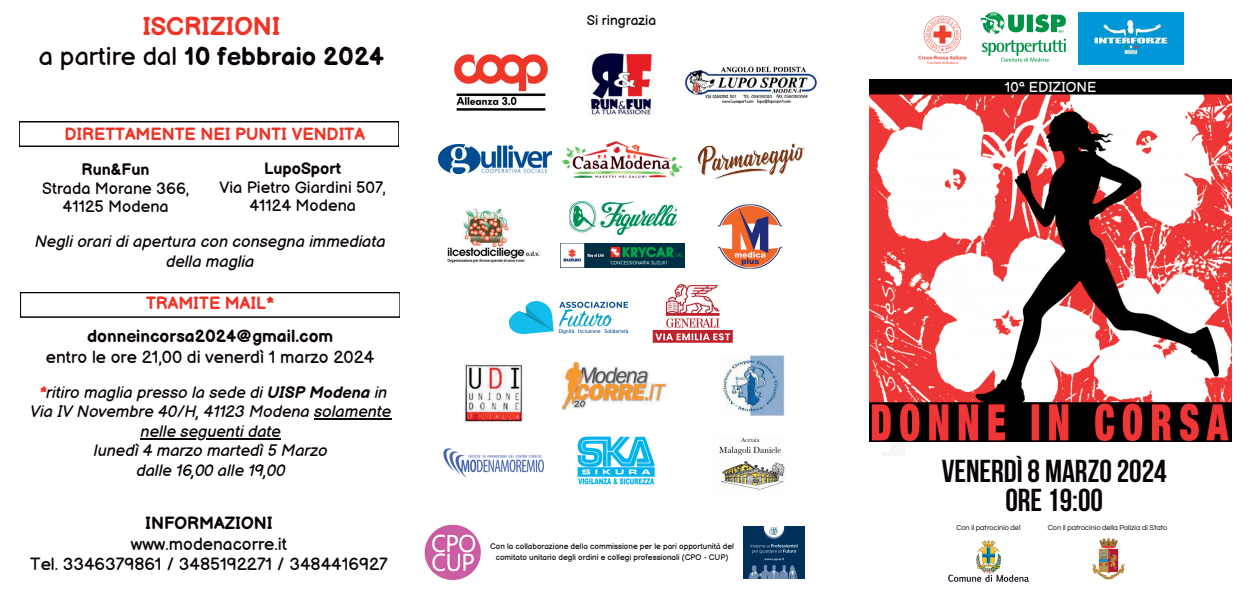
<style>
.page{position:relative;width:1259px;height:596px;background:#fff}
.page>*{position:absolute;margin:0;border:0;box-sizing:border-box;transform-origin:0 0}
.t1{font:700 31.6px/29.1px "Bebas Neue";color:#090208;text-align:center}
.t2{font:700 25.3px/30px "Balsamiq Sans";color:#090208;text-align:center}
.t3{font:17.3px/20.2px "Balsamiq Sans";color:#090208;text-align:center}
.t4{font:700 17.3px "Balsamiq Sans";color:#ee3427}
.t5{font:italic 16.3px/19.5px "Balsamiq Sans";color:#090208;text-align:center}
.t6{font:16.2px/18.8px "Balsamiq Sans";color:#090208;text-align:center}
.t7{font:14.1px "Balsamiq Sans";color:#fff}
.t8{font:13.8px "Balsamiq Sans";color:#090208}
.t9{font:8px/10.7px "Balsamiq Sans";color:#090208;text-align:center}
.t10{font:7.3px "Questrial";color:#090208}
.s1{color:#ee3427}
.s2{font-weight:400}
.s3{font-weight:700}
.s4{font-weight:700;color:#ee3427}
</style>
<div class="page">
<img style="left:447px;top:208px;width:93px;height:56px">
<img style="left:561px;top:243px;width:123px;height:24px">
<img style="left:569px;top:202px;width:107px;height:33px">
<img style="left:560px;top:141px;width:123px;height:37px">
<img style="left:438px;top:145px;width:113px;height:29px">
<img style="left:697px;top:143px;width:108px;height:37px">
<img style="left:464px;top:364px;width:59px;height:59px">
<img style="left:577px;top:436px;width:78px;height:49px">
<img style="left:719px;top:437px;width:66px;height:53px">
<img style="left:424px;top:524px;width:57px;height:56px">
<img style="left:454px;top:54px;width:94px;height:57px">
<img style="left:590px;top:53px;width:62px;height:62px">
<img style="left:717px;top:204px;width:66px;height:65px">
<img style="left:561px;top:362px;width:106px;height:48px">
<img style="left:722px;top:355px;width:63px;height:61px">
<img style="left:443px;top:448px;width:101px;height:30px">
<img style="left:685px;top:67px;width:132px;height:37px">
<div style="left:882px;top:404px;width:23px;height:51px;background:#f6f6f6"></div>
<div style="left:862px;top:399px;width:27px;height:52px;background:#fff"></div>
<img style="left:869px;top:79px;width:362px;height:362px">
<img style="left:980px;top:13px;width:86px;height:49px">
<img style="left:1078px;top:13px;width:105px;height:52px">
<img style="left:918px;top:15px;width:49px;height:49px">
<img style="left:948px;top:540px;width:80px;height:41px">
<svg style="left:19px;top:122px;width:380px;height:24px"></svg>
<svg style="left:20px;top:292px;width:380px;height:25px"></svg>
<img style="left:652px;top:284px;width:81px;height:59px">
<img style="left:509px;top:301px;width:118px;height:32px">
<img style="left:1092px;top:538px;width:33px;height:42px">
<img style="left:743px;top:526px;width:62px;height:52px">
<hr style="left:314px;top:418px;width:77px;height:2px;background:#090208">
<hr style="left:141px;top:438px;width:140px;height:1px;background:#090208">
<p class="t2" style="left:39px;top:12px;width:347px"><span class="s1">ISCRIZIONI<br></span><span class="s2">a partire dal</span> 10 febbraio 2024</p>
<p class="t4" style="left:64px;top:125px;width:302px">DIRETTAMENTE NEI PUNTI VENDITA</p>
<h5 class="t6" style="left:42px;top:161px;width:148px"><span class="s3">Run&amp;Fun<br></span>Strada Morane 366,<br>41125 Modena</h5>
<h1 class="t6" style="left:219px;top:160px;width:168px"><span class="s3">LupoSport<br></span>Via Pietro Giardini 507,<br>41124 Modena</h1>
<p class="t5" style="left:35px;top:232px;width:352px">Negli orari di apertura con consegna immediata della maglia</p>
<p class="t4" style="left:146px;top:294px;width:130px">TRAMITE MAIL*</p>
<p class="t3" style="left:46px;top:327px;width:330px;line-height:20.5px"><span class="s3">donneincorsa2024@gmail.com<br></span>entro le ore 21,00 di venerdì 1 marzo 2024</p>
<p class="t5" style="left:30px;top:383px;width:362px"><span class="s4">*</span>ritiro maglia presso la sede di <span class="s3">UISP Modena</span> in<br>Via IV Novembre 40/H, 41123 Modena solamente</p>
<p class="t5" style="left:94px;top:422px;width:235px">nelle seguenti date<br>lunedì 4 marzo martedì 5 Marzo dalle 16,00 alle 19,00</p>
<p class="t3" style="left:30px;top:514px;width:359px"><span class="s3">INFORMAZIONI<br></span>www.modenacorre.it<br>Tel. 3346379861 / 3485192271 / 3484416927</p>
<p class="t8" style="left:586px;top:13px;width:71px">Si ringrazia</p>
<h4 class="t9" style="left:490px;top:541px;width:245px">Con la collaborazione della commissione per le pari opportunità del comitato unitario degli ordini e collegi professionali (CPO - CUP)</h4>
<p class="t7" style="left:1005px;top:79px;width:93px">10ª EDIZIONE</p>
<p class="t1" style="left:941px;top:459px;width:226px">VENERDÌ 8 MARZO2024<br>ORE19:00</p>
<p class="t10" style="left:956px;top:524px;width:66px">Con il patrocinio del</p>
<p class="t10" style="left:1047px;top:524px;width:121px">Con il patrocinio della Polizia di Stato</p>
</div>
